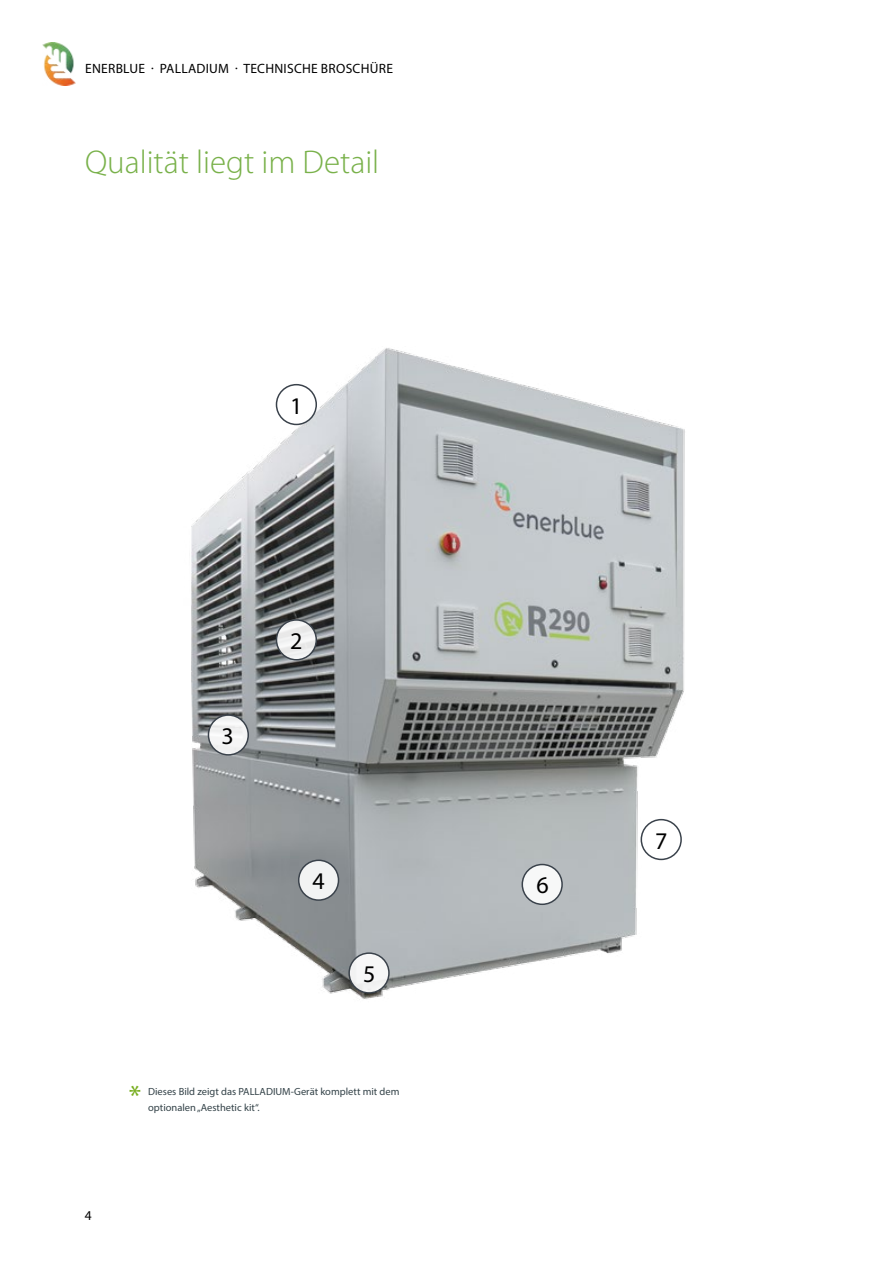
<style>
.page{position:relative;width:893px;height:1263px;background:#fff}
.page>*{position:absolute;margin:0;border:0;box-sizing:border-box;transform-origin:0 0}
.t1{font:300 33px "Myriad Pro";color:#79b14a}
.t2{font:29.7px "Myriad Pro";color:#76ad1c}
.t3{font:24px "Myriad Pro";color:#000}
.t4{font:13.5px "Myriad Pro";letter-spacing:.02em;color:#000}
.t5{font:10.35px "Myriad Pro";color:#334248}
</style>
<div class="page">
<img style="left:191px;top:348px;width:494px;height:652px">
<svg style="left:276px;top:620px;width:40px;height:40px"></svg>
<div style="left:276px;top:619px;width:41px;height:41px;border:2px solid #3a424b;border-radius:50%"></div>
<svg style="left:208px;top:715px;width:40px;height:40px"></svg>
<div style="left:208px;top:714px;width:41px;height:42px;border:2px solid #3a424b;border-radius:50%"></div>
<svg style="left:299px;top:860px;width:39px;height:40px"></svg>
<div style="left:298px;top:859px;width:41px;height:42px;border:2px solid #3a424b;border-radius:50%"></div>
<div style="left:276px;top:385px;width:40px;height:39px;background:#fff;border-radius:50%"></div>
<div style="left:276px;top:384px;width:41px;height:41px;border:2px solid #3a424b;border-radius:50%"></div>
<svg style="left:522px;top:864px;width:40px;height:40px"></svg>
<div style="left:522px;top:864px;width:41px;height:41px;border:2px solid #3a424b;border-radius:50%"></div>
<div style="left:641px;top:820px;width:40px;height:39px;background:#fff;border-radius:50%"></div>
<div style="left:641px;top:819px;width:41px;height:41px;border:2px solid #3a424b;border-radius:50%"></div>
<svg style="left:349px;top:953px;width:40px;height:40px"></svg>
<div style="left:348px;top:952px;width:42px;height:42px;border:2px solid #3a424b;border-radius:50%"></div>
<img style="left:43px;top:43px;width:32px;height:42px">
<h3 class="t4" style="left:85px;top:60px;width:308px">Enerblue · palladium · Technische Broschüre</h3>
<h1 class="t1" style="left:85px;top:144px;width:296px">Qualität liegt im Detail</h1>
<h3 class="t3" style="left:290px;top:391px;width:14px">1</h3>
<h3 class="t3" style="left:221px;top:721px;width:14px">3</h3>
<h3 class="t3" style="left:290px;top:626px;width:14px">2</h3>
<h3 class="t3" style="left:312px;top:866px;width:14px">4</h3>
<h3 class="t3" style="left:363px;top:959px;width:14px">5</h3>
<h2 class="t2" style="left:129px;top:1078px;width:14px">*</h2>
<p class="t5" style="left:148px;top:1085px;width:253px">Dieses Bild zeigt das PALLADIUM-Gerät komplett mit dem</p>
<p class="t5" style="left:148px;top:1101px;width:113px">optionalen „Aesthetic kit“.</p>
<h3 class="t4" style="left:85px;top:1207px;width:8px">4</h3>
<h3 class="t3" style="left:536px;top:870px;width:14px">6</h3>
<h3 class="t3" style="left:655px;top:826px;width:14px">7</h3>
</div>
